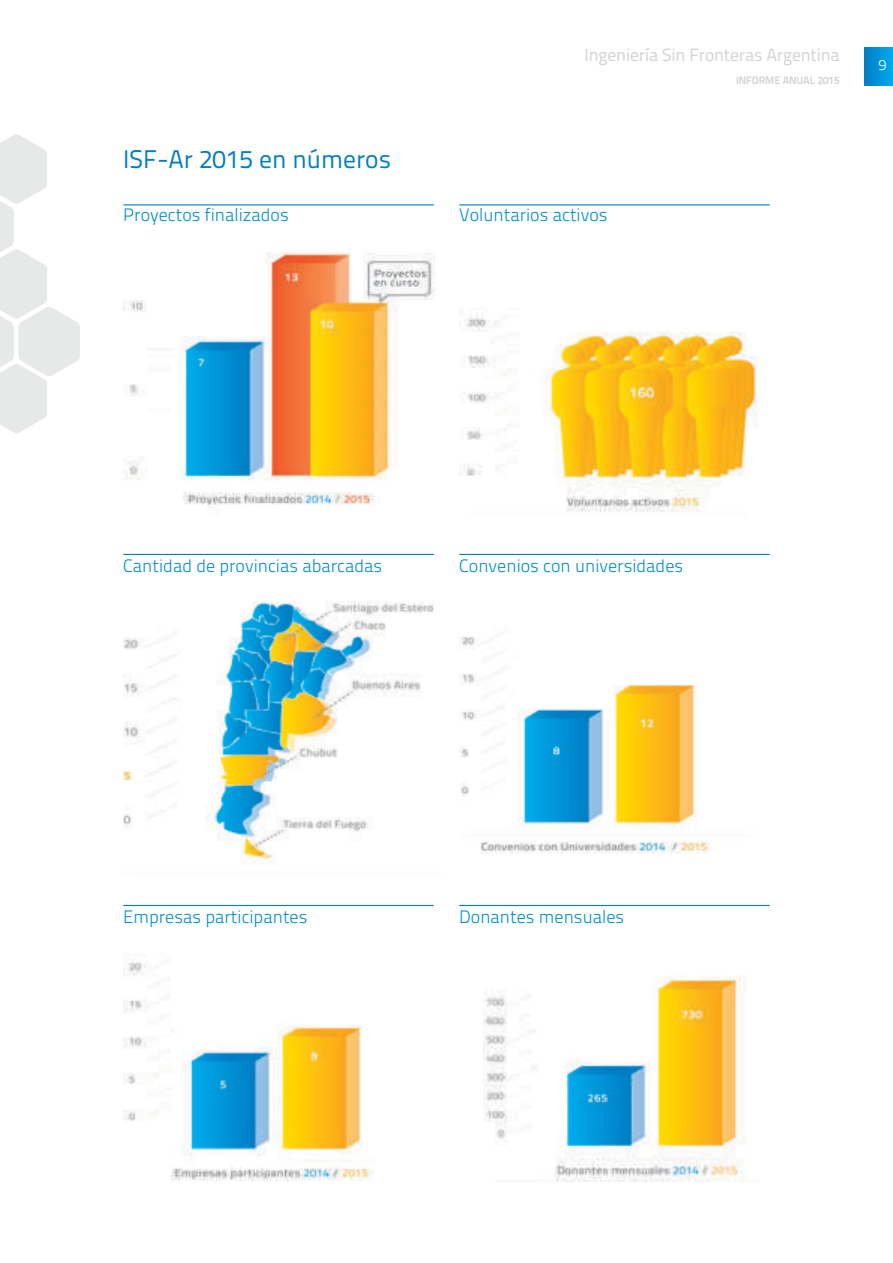
<style>
.page{position:relative;width:893px;height:1263px;background:#fff}
.page>*{position:absolute;margin:0;border:0;box-sizing:border-box;transform-origin:0 0}
.t1{font:25.5px "Titillium Text 22 L";color:#007dc5}
.t2{font:300 18px "Titillium Text 22 L";color:#008ecf}
.t3{font:17.7px "Titillium Text 22 L";letter-spacing:-.01em;color:#d1d3d4}
.t4{font:300 15px "Titillium Text 22 L";color:#fff}
.t5{font:700 10.8px "Titillium Text 22 L";letter-spacing:-.01em;color:#d1d3d4}
</style>
<div class="page">
<div style="left:865px;top:48px;width:28px;height:38px;background:linear-gradient(to right,#007ec6,#00a9eb)"></div>
<svg style="left:0;top:134px;width:80px;height:299px"></svg>
<img style="left:123px;top:601px;width:311px;height:264px">
<img style="left:123px;top:955px;width:250px;height:226px">
<img style="left:459px;top:637px;width:251px;height:217px">
<img style="left:483px;top:977px;width:263px;height:204px">
<hr style="left:123px;top:554px;width:311px;height:1px;background:#007dc5">
<hr style="left:123px;top:905px;width:311px;height:1px;background:#007dc5">
<hr style="left:459px;top:554px;width:311px;height:1px;background:#007dc5">
<hr style="left:459px;top:905px;width:311px;height:1px;background:#007dc5">
<img style="left:123px;top:252px;width:312px;height:253px">
<img style="left:459px;top:316px;width:299px;height:196px">
<hr style="left:123px;top:204px;width:311px;height:1px;background:#007dc5">
<hr style="left:459px;top:204px;width:311px;height:1px;background:#007dc5">
<h1 class="t1" style="left:123px;top:140px;width:269px">ISF-Ar 2015 en números</h1>
<p class="t3" style="left:584px;top:42px;width:257px">Ingeniería Sin Fronteras Argentina</p>
<p class="t5" style="left:736px;top:71px;width:105px">INFORME ANUAL 2015</p>
<p class="t2" style="left:123px;top:201px;width:167px">Proyectos finalizados</p>
<p class="t2" style="left:459px;top:201px;width:150px">Voluntarios activos</p>
<p class="t4" style="left:878px;top:54px;width:9px">9</p>
<p class="t2" style="left:123px;top:552px;width:260px">Cantidad de provincias abarcadas</p>
<p class="t2" style="left:459px;top:552px;width:225px">Convenios con universidades</p>
<p class="t2" style="left:123px;top:903px;width:186px">Empresas participantes</p>
<p class="t2" style="left:459px;top:903px;width:166px">Donantes mensuales</p>
</div>
